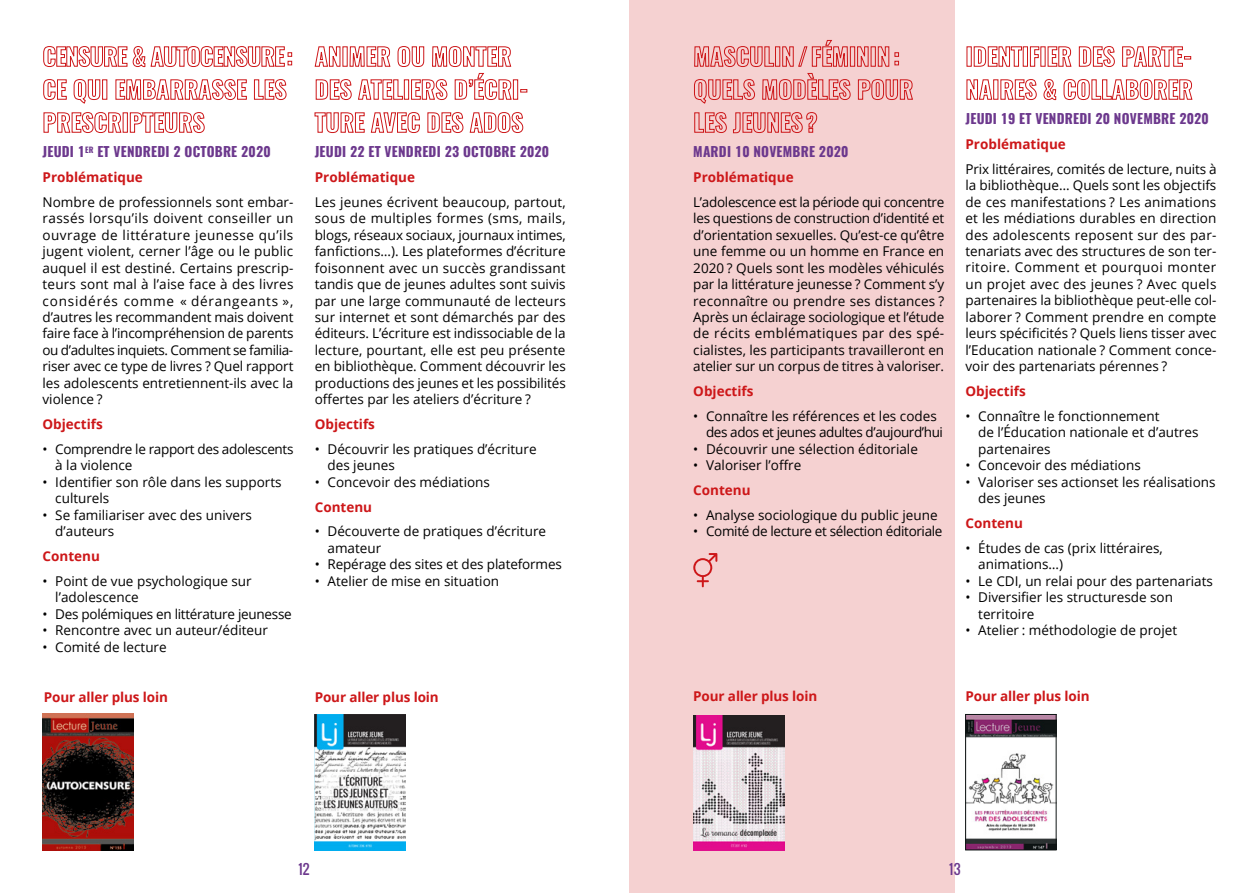
<style>
.page{position:relative;width:1259px;height:893px;background:#fff}
.page>*{position:absolute;margin:0;border:0;box-sizing:border-box;transform-origin:0 0}
.t1{font:13.5px/16.5px "Open Sans";color:#000}
.t2{font:700 13.5px "Open Sans";color:#cd1719}
.t3{font:700 13.5px "Oswald";letter-spacing:.015em;color:#6c388d}
.t4{font:13.5px/16.5px "Open Sans";letter-spacing:-.025em;color:#000}
.t5{font:13.5px "Open Sans";letter-spacing:-.02em;color:#000}
.t6{font:13.5px "Oswald";color:#6c388d}
</style>
<div class="page">
<div style="left:629px;top:0;width:326px;height:893px;background:#f5d1d1"></div>
<img style="left:43px;top:713px;width:90px;height:137px">
<img style="left:315px;top:715px;width:90px;height:136px">
<img style="left:693px;top:715px;width:91px;height:136px">
<img style="left:967px;top:716px;width:87px;height:132px">
<div style="left:965px;top:714px;width:91px;height:136px;border:1px solid #0e1414"></div>
<svg style="left:43px;top:46px;width:249px;height:21px"></svg>
<svg style="left:43px;top:79px;width:24px;height:21px"></svg>
<svg style="left:73px;top:79px;width:28px;height:25px"></svg>
<div style="left:102px;top:79px;width:5px;height:21px;border:1px solid #cd1719"></div>
<svg style="left:115px;top:79px;width:132px;height:21px"></svg>
<svg style="left:254px;top:79px;width:33px;height:21px"></svg>
<svg style="left:43px;top:112px;width:79px;height:21px"></svg>
<div style="left:123px;top:112px;width:5px;height:21px;border:1px solid #cd1719"></div>
<svg style="left:130px;top:112px;width:75px;height:21px"></svg>
<svg style="left:314px;top:46px;width:27px;height:21px"></svg>
<svg style="left:349px;top:46px;width:42px;height:21px"></svg>
<svg style="left:397px;top:46px;width:27px;height:21px"></svg>
<svg style="left:432px;top:46px;width:79px;height:21px"></svg>
<svg style="left:315px;top:79px;width:37px;height:21px"></svg>
<svg style="left:358px;top:79px;width:45px;height:21px"></svg>
<div style="left:404px;top:79px;width:5px;height:21px;border:1px solid #cd1719"></div>
<svg style="left:411px;top:79px;width:37px;height:21px"></svg>
<svg style="left:454px;top:73px;width:58px;height:27px"></svg>
<div style="left:513px;top:79px;width:5px;height:21px;border:1px solid #cd1719"></div>
<svg style="left:520px;top:89px;width:7px;height:3px"></svg>
<svg style="left:314px;top:112px;width:106px;height:21px"></svg>
<svg style="left:427px;top:112px;width:96px;height:21px"></svg>
<svg style="left:694px;top:46px;width:80px;height:21px"></svg>
<div style="left:775px;top:46px;width:5px;height:21px;border:1px solid #cd1719"></div>
<svg style="left:782px;top:40px;width:66px;height:27px"></svg>
<div style="left:850px;top:46px;width:5px;height:21px;border:1px solid #cd1719"></div>
<svg style="left:857px;top:46px;width:12px;height:21px"></svg>
<svg style="left:877px;top:46px;width:22px;height:21px"></svg>
<svg style="left:694px;top:79px;width:61px;height:25px"></svg>
<svg style="left:762px;top:73px;width:89px;height:27px"></svg>
<svg style="left:857px;top:79px;width:56px;height:21px"></svg>
<svg style="left:694px;top:112px;width:123px;height:22px"></svg>
<svg style="left:973px;top:46px;width:49px;height:21px"></svg>
<div style="left:1022px;top:46px;width:6px;height:21px;border:1px solid #cd1719"></div>
<svg style="left:1029px;top:46px;width:10px;height:21px"></svg>
<svg style="left:1047px;top:46px;width:25px;height:21px"></svg>
<svg style="left:1078px;top:46px;width:37px;height:21px"></svg>
<svg style="left:1122px;top:46px;width:69px;height:21px"></svg>
<svg style="left:966px;top:79px;width:26px;height:21px"></svg>
<div style="left:993px;top:79px;width:5px;height:21px;border:1px solid #cd1719"></div>
<svg style="left:1000px;top:79px;width:37px;height:21px"></svg>
<svg style="left:1043px;top:79px;width:13px;height:21px"></svg>
<svg style="left:1063px;top:79px;width:129px;height:21px"></svg>
<svg style="left:693px;top:553px;width:24px;height:34px"></svg>
<p class="t3" style="left:43px;top:144px;width:230px">JEUDI 1<sup>ER</sup> ET VENDREDI 2 OCTOBRE 2020</p>
<p class="t2" style="left:43px;top:167px;width:102px">Problématique</p>
<p class="t1" style="left:43px;top:193px;width:252px;text-align:justify">Nombre de professionnels sont embar&shy;rassés lorsqu’ils doivent conseiller un ouvrage de littérature jeunesse qu’ils jugent violent, cerner l’âge ou le public auquel il est destiné. Certains prescrip&shy;teurs sont mal à l’aise face à des livres considérés comme « dérangeants », d’autres les recommandent mais doivent faire face à l’incompréhension de parents ou d’adultes inquiets. Comment se familia&shy;riser avec ce type de livres ? Quel rapport les adolescents entretiennent-ils avec la violence ?</p>
<p class="t2" style="left:43px;top:415px;width:62px">Objectifs</p>
<p class="t4" style="left:55px;top:440px;width:240px;text-indent:-13px">• Comprendre le rapport des adolescents à la violence</p>
<p class="t1" style="left:55px;top:473px;width:228px;text-indent:-13px">• Identifier son rôle dans les supports culturels</p>
<p class="t1" style="left:55px;top:506px;width:198px;text-indent:-13px">• Se familiariser avec des univers d’auteurs</p>
<p class="t2" style="left:43px;top:547px;width:59px">Contenu</p>
<p class="t1" style="left:55px;top:572px;width:198px;text-indent:-13px">• Point de vue psychologique sur l’adolescence</p>
<p class="t5" style="left:43px;top:605px;width:251px">• Des polémiques en littérature jeunesse</p>
<p class="t1" style="left:43px;top:622px;width:227px">• Rencontre avec un auteur/éditeur</p>
<p class="t1" style="left:43px;top:638px;width:126px">• Comité de lecture</p>
<p class="t3" style="left:315px;top:144px;width:236px">JEUDI 22 ET VENDREDI 23 OCTOBRE 2020</p>
<p class="t2" style="left:315px;top:167px;width:102px">Problématique</p>
<p class="t1" style="left:315px;top:193px;width:252px;text-align:justify">Les jeunes écrivent beaucoup, partout, sous de multiples formes (sms, mails, blogs, réseaux sociaux, journaux intimes, fanfictions…). Les plateformes d’écriture foisonnent avec un succès grandissant tandis que de jeunes adultes sont suivis par une large communauté de lecteurs sur internet et sont démarchés par des éditeurs. L’écriture est indissociable de la lecture, pourtant, elle est peu présente en bibliothèque. Comment découvrir les productions des jeunes et les possibilités offertes par les ateliers d’écriture ?</p>
<p class="t2" style="left:315px;top:415px;width:62px">Objectifs</p>
<p class="t1" style="left:327px;top:440px;width:211px;text-indent:-13px">• Découvrir les pratiques d’écriture des jeunes</p>
<p class="t1" style="left:315px;top:473px;width:177px">• Concevoir des médiations</p>
<p class="t2" style="left:315px;top:497px;width:59px">Contenu</p>
<p class="t1" style="left:327px;top:523px;width:220px;text-indent:-13px">• Découverte de pratiques d’écriture amateur</p>
<p class="t1" style="left:315px;top:556px;width:249px">• Repérage des sites et des plateformes</p>
<p class="t1" style="left:315px;top:572px;width:186px">• Atelier de mise en situation</p>
<p class="t2" style="left:44px;top:687px;width:125px">Pour aller plus loin</p>
<p class="t2" style="left:315px;top:687px;width:125px">Pour aller plus loin</p>
<p class="t3" style="left:693px;top:144px;width:157px">MARDI 10 NOVEMBRE 2020</p>
<p class="t2" style="left:693px;top:167px;width:102px">Problématique</p>
<p class="t1" style="left:693px;top:193px;width:252px;text-align:justify">L’adolescence est la période qui concentre les questions de construction d’identité et d’orientation sexuelles. Qu’est-ce qu’être une femme ou un homme en France en 2020 ? Quels sont les modèles véhiculés par la littérature jeunesse ? Comment s’y reconnaître ou prendre ses distances ?<br>Après un éclairage sociologique et l’étude de récits emblématiques par des spé&shy;cialistes, les participants travailleront en atelier sur un corpus de titres à valoriser.</p>
<p class="t2" style="left:693px;top:382px;width:62px">Objectifs</p>
<p class="t1" style="left:706px;top:407px;width:238px;text-indent:-13px">• Connaître les références et les codes des ados et jeunes adultes d’aujourd’hui</p>
<p class="t1" style="left:693px;top:440px;width:226px">• Découvrir une sélection éditoriale</p>
<p class="t1" style="left:693px;top:457px;width:109px">• Valoriser l’offre</p>
<p class="t2" style="left:693px;top:481px;width:59px">Contenu</p>
<p class="t1" style="left:693px;top:506px;width:246px">• Analyse sociologique du public jeune</p>
<p class="t4" style="left:693px;top:523px;width:251px">• Comité de lecture et sélection éditoriale</p>
<p class="t3" style="left:965px;top:111px;width:245px">JEUDI 19 ET VENDREDI 20 NOVEMBRE 2020</p>
<p class="t2" style="left:965px;top:134px;width:102px">Problématique</p>
<p class="t1" style="left:965px;top:160px;width:252px;text-align:justify">Prix littéraires, comités de lecture, nuits à la bibliothèque… Quels sont les objectifs de ces manifestations ? Les animations et les médiations durables en direction des adolescents reposent sur des par&shy;tenariats avec des structures de son ter&shy;ritoire. Comment et pourquoi monter un projet avec des jeunes ? Avec quels partenaires la bibliothèque peut-elle col&shy;laborer ? Comment prendre en compte leurs spécificités ? Quels liens tisser avec l’Education nationale ? Comment conce&shy;voir des partenariats pérennes ?</p>
<p class="t2" style="left:965px;top:382px;width:62px">Objectifs</p>
<p class="t1" style="left:978px;top:407px;width:222px;text-indent:-13px">• Connaître le fonctionnement<br>de l’Éducation nationale et d’autres partenaires</p>
<p class="t1" style="left:965px;top:457px;width:177px">• Concevoir des médiations</p>
<p class="t1" style="left:978px;top:473px;width:239px;text-indent:-13px">• Valoriser ses actionset les réalisations des jeunes</p>
<p class="t2" style="left:965px;top:514px;width:59px">Contenu</p>
<p class="t1" style="left:978px;top:539px;width:186px;text-indent:-13px">• Études de cas (prix littéraires, animations…)</p>
<p class="t1" style="left:965px;top:572px;width:249px">• Le CDI, un relai pour des partenariats</p>
<p class="t1" style="left:978px;top:589px;width:196px;text-indent:-13px">• Diversifier les structuresde son territoire</p>
<p class="t1" style="left:965px;top:622px;width:213px">• Atelier : méthodologie de projet</p>
<p class="t2" style="left:693px;top:687px;width:125px">Pour aller plus loin</p>
<p class="t2" style="left:965px;top:687px;width:125px">Pour aller plus loin</p>
<p class="t6" style="left:298px;top:859px;width:13px">12</p>
<p class="t6" style="left:949px;top:859px;width:13px">13</p>
</div>
